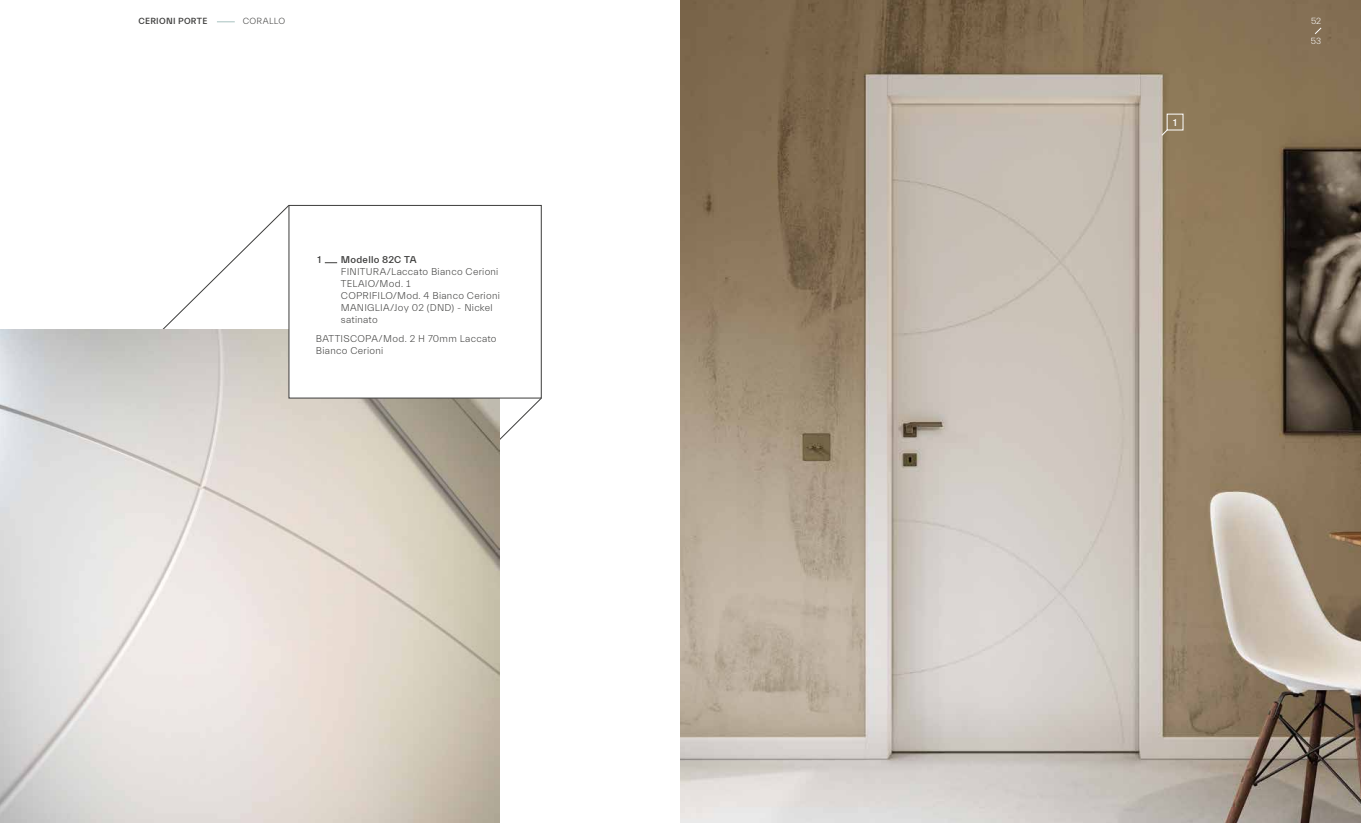
<style>
.page{position:relative;width:1361px;height:823px;background:#fff}
.page>*{position:absolute;margin:0;border:0;box-sizing:border-box;transform-origin:0 0}
.t1{font:300 10px/12px "Everett";letter-spacing:.025em;color:#3c3c3b}
.t2{font:500 10px "Everett";letter-spacing:.025em;color:#3c3c3b}
.t3{font:500 10px "Everett";color:#fff}
.t4{font:500 9px "Everett";letter-spacing:.03em;color:#3c3c3b}
.t5{font:300 9px "Everett";letter-spacing:.03em;color:#3c3c3b}
.t6{font:300 9px/19.7px "Everett";color:#fff}
</style>
<div class="page">
<img style="left:680px;top:0;width:681px;height:822px">
<svg style="left:1161px;top:129px;width:6px;height:7px"></svg>
<div style="left:1167px;top:114px;width:16px;height:16px;border:1px solid #fff"></div>
<svg style="left:217px;top:22px;width:18px;height:1px"></svg>
<svg style="left:84px;top:204px;width:206px;height:126px"></svg>
<svg style="left:0;top:330px;width:500px;height:492px;background:#dad5ce"></svg>
<div style="left:289px;top:205px;width:252px;height:193px;background:#fff"></div>
<svg style="left:325px;top:262px;width:12px;height:1px"></svg>
<svg style="left:1314px;top:27px;width:7px;height:8px"></svg>
<p class="t4" style="left:138px;top:16px;width:70px">CERIONI PORTE</p>
<p class="t5" style="left:243px;top:16px;width:44px">CORALLO</p>
<p class="t2" style="left:317px;top:254px;width:5px">1</p>
<p class="t2" style="left:341px;top:254px;width:77px">Modello 82C TA</p>
<p class="t1" style="left:341px;top:266px;width:160px">FINITURA/Laccato Bianco Cerioni<br>TELAIO/Mod. 1<br>COPRIFILO/Mod. 4 Bianco Cerioni<br>MANIGLIA/Joy 02 (DND) - Nickel satinato</p>
<p class="t1" style="left:316px;top:333px;width:182px">BATTISCOPA/Mod. 2 H 70mm Laccato<br>Bianco Cerioni</p>
<p class="t3" style="left:1173px;top:117px;width:5px">1</p>
<p class="t6" style="left:1311px;top:11px;width:12px">52<br>53</p>
</div>
